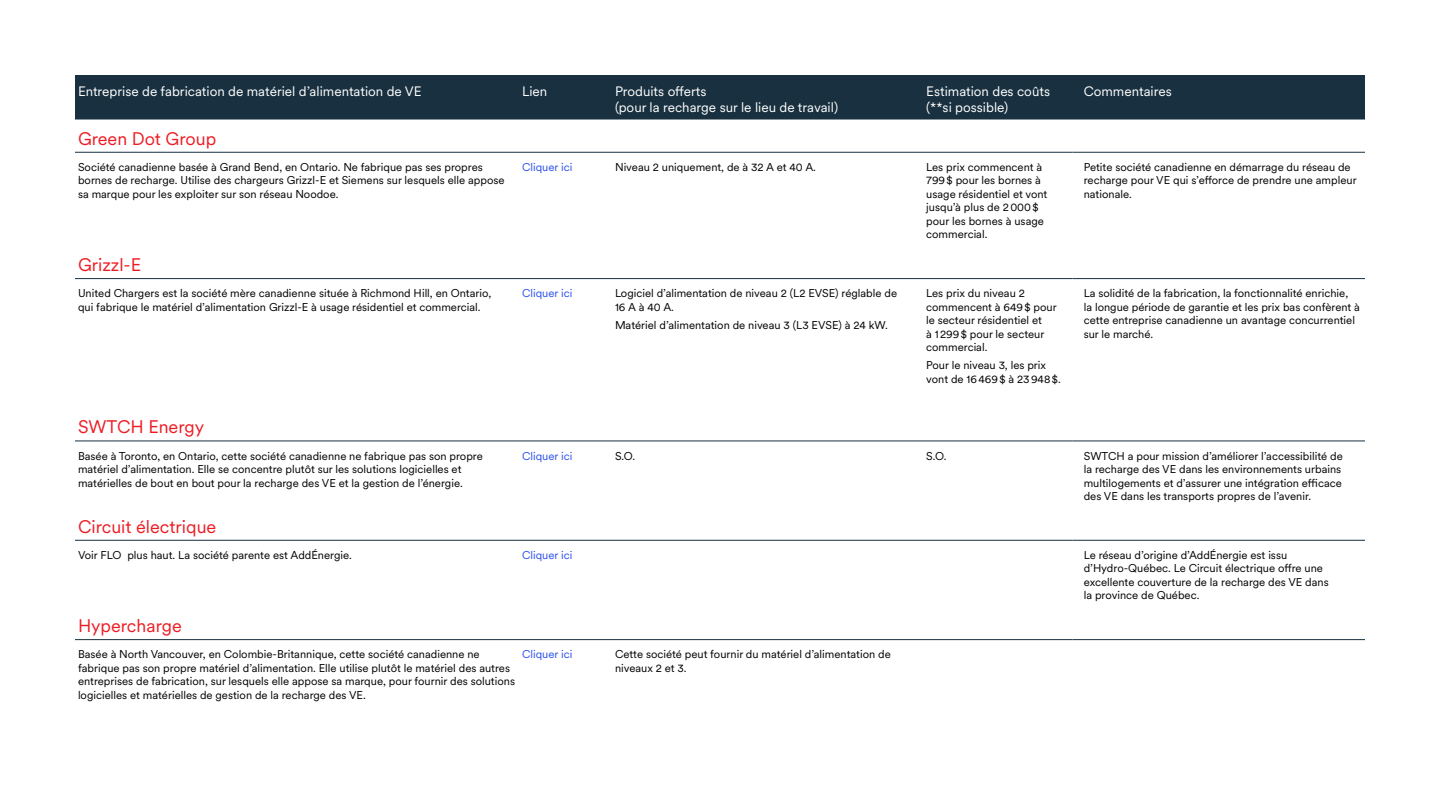
<style>
.page{position:relative;width:1440px;height:810px;background:#fff}
.page>*{position:absolute;margin:0;border:0;box-sizing:border-box;transform-origin:0 0}
.t1{font:18px "Circular";color:#ed1c24}
.t2{font:13.5px/16.2px "Circular";color:#fff}
.t3{font:11.25px/13.5px "Circular";color:#000}
.t4{font:11.25px "Circular";color:#2c50ee}
</style>
<div class="page">
<div style="left:75px;top:75px;width:1290px;height:45px;background:#18303f"></div>
<hr style="left:75px;top:152px;width:444px;height:1px;background:#18303f">
<hr style="left:519px;top:152px;width:93px;height:1px;background:#18303f">
<hr style="left:612px;top:152px;width:303px;height:1px;background:#18303f">
<hr style="left:915px;top:152px;width:157px;height:1px;background:#18303f">
<hr style="left:1072px;top:152px;width:293px;height:1px;background:#18303f">
<hr style="left:75px;top:278px;width:444px;height:1px;background:#18303f">
<hr style="left:519px;top:278px;width:93px;height:1px;background:#18303f">
<hr style="left:612px;top:278px;width:303px;height:1px;background:#18303f">
<hr style="left:915px;top:278px;width:157px;height:1px;background:#18303f">
<hr style="left:1072px;top:278px;width:293px;height:1px;background:#18303f">
<hr style="left:75px;top:441px;width:444px;height:1px;background:#18303f">
<hr style="left:519px;top:441px;width:93px;height:1px;background:#18303f">
<hr style="left:612px;top:441px;width:303px;height:1px;background:#18303f">
<hr style="left:915px;top:441px;width:157px;height:1px;background:#18303f">
<hr style="left:1072px;top:441px;width:293px;height:1px;background:#18303f">
<hr style="left:75px;top:540px;width:444px;height:1px;background:#18303f">
<hr style="left:519px;top:540px;width:93px;height:1px;background:#18303f">
<hr style="left:612px;top:540px;width:303px;height:1px;background:#18303f">
<hr style="left:915px;top:540px;width:157px;height:1px;background:#18303f">
<hr style="left:1072px;top:540px;width:293px;height:1px;background:#18303f">
<hr style="left:75px;top:639px;width:444px;height:1px;background:#18303f">
<hr style="left:519px;top:639px;width:93px;height:1px;background:#18303f">
<hr style="left:612px;top:639px;width:303px;height:1px;background:#18303f">
<hr style="left:915px;top:639px;width:157px;height:1px;background:#18303f">
<hr style="left:1072px;top:639px;width:293px;height:1px;background:#18303f">
<p class="t2" style="left:78px;top:82px;width:345px">Entreprise de fabrication de matériel d’alimentation de VE</p>
<p class="t2" style="left:522px;top:82px;width:27px">Lien</p>
<p class="t2" style="left:615px;top:82px;width:225px">Produits offerts<br>(pour la recharge sur le lieu de travail)</p>
<p class="t2" style="left:926px;top:82px;width:125px">Estimation des coûts (**si possible)</p>
<p class="t2" style="left:1084px;top:82px;width:89px">Commentaires</p>
<h1 class="t1" style="left:78px;top:126px;width:140px">Green Dot Group</h1>
<p class="t3" style="left:78px;top:160px;width:428px">Société canadienne basée à Grand Bend, en Ontario. Ne fabrique pas ses propres bornes de recharge. Utilise des chargeurs Grizzl-E et Siemens sur lesquels elle appose sa marque pour les exploiter sur son réseau Noodoe.</p>
<p class="t4" style="left:522px;top:159px;width:52px">Cliquer ici</p>
<p class="t3" style="left:615px;top:160px;width:203px">Niveau 2 uniquement, de à 32 A et 40 A.</p>
<p class="t3" style="left:926px;top:160px;width:123px">Les prix commencent à<br>799$ pour les bornes à usage résidentiel et vont jusqu’à plus de 2000$ pour les bornes à usage commercial.</p>
<p class="t3" style="left:1084px;top:160px;width:274px">Petite société canadienne en démarrage du réseau de recharge pour VE qui s’efforce de prendre une ampleur nationale.</p>
<h1 class="t1" style="left:78px;top:253px;width:65px">Grizzl-E</h1>
<p class="t3" style="left:78px;top:286px;width:415px">United Chargers est la société mère canadienne située à Richmond Hill, en Ontario, qui fabrique le matériel d’alimentation Grizzl-E à usage résidentiel et commercial.</p>
<p class="t4" style="left:522px;top:286px;width:52px">Cliquer ici</p>
<p class="t3" style="left:615px;top:286px;width:284px">Logiciel d’alimentation de niveau 2 (L2 EVSE) réglable de<br>16 A à 40 A.</p>
<p class="t3" style="left:615px;top:318px;width:274px">Matériel d’alimentation de niveau 3 (L3 EVSE) à 24 kW.</p>
<p class="t3" style="left:926px;top:286px;width:132px">Les prix du niveau 2 commencent à 649$ pour le secteur résidentiel et<br>à 1299$ pour le secteur commercial.</p>
<p class="t3" style="left:926px;top:358px;width:136px">Pour le niveau 3, les prix vont de 16469$ à 23948$.</p>
<p class="t3" style="left:1084px;top:286px;width:278px">La solidité de la fabrication, la fonctionnalité enrichie,<br>la longue période de garantie et les prix bas confèrent à cette entreprise canadienne un avantage concurrentiel sur le marché.</p>
<h1 class="t1" style="left:78px;top:415px;width:128px">SWTCH Energy</h1>
<p class="t3" style="left:78px;top:448px;width:406px">Basée à Toronto, en Ontario, cette société canadienne ne fabrique pas son propre matériel d’alimentation. Elle se concentre plutôt sur les solutions logicielles et matérielles de bout en bout pour la recharge des VE et la gestion de l’énergie.</p>
<p class="t4" style="left:522px;top:448px;width:52px">Cliquer ici</p>
<p class="t3" style="left:615px;top:448px;width:22px">S.O.</p>
<p class="t3" style="left:926px;top:448px;width:22px">S.O.</p>
<p class="t3" style="left:1084px;top:448px;width:261px">SWTCH a pour mission d’améliorer l’accessibilité de la recharge des VE dans les environnements urbains multilogements et d’assurer une intégration efficace des VE dans les transports propres de l’avenir.</p>
<h1 class="t1" style="left:78px;top:514px;width:140px">Circuit électrique</h1>
<p class="t3" style="left:78px;top:548px;width:275px">Voir FLO plus haut. La société parente est AddÉnergie.</p>
<p class="t4" style="left:522px;top:547px;width:52px">Cliquer ici</p>
<p class="t3" style="left:1084px;top:548px;width:247px">Le réseau d’origine d’AddÉnergie est issu d’Hydro‑Québec. Le Circuit électrique offre une excellente couverture de la recharge des VE dans la province de Québec.</p>
<h1 class="t1" style="left:78px;top:614px;width:105px">Hypercharge</h1>
<p class="t3" style="left:78px;top:647px;width:439px">Basée à North Vancouver, en Colombie-Britannique, cette société canadienne ne fabrique pas son propre matériel d’alimentation. Elle utilise plutôt le matériel des autres entreprises de fabrication, sur lesquels elle appose sa marque, pour fournir des solutions logicielles et matérielles de gestion de la recharge des VE.</p>
<p class="t4" style="left:522px;top:647px;width:52px">Cliquer ici</p>
<p class="t3" style="left:615px;top:647px;width:277px">Cette société peut fournir du matériel d’alimentation de niveaux 2 et 3.</p>
</div>
